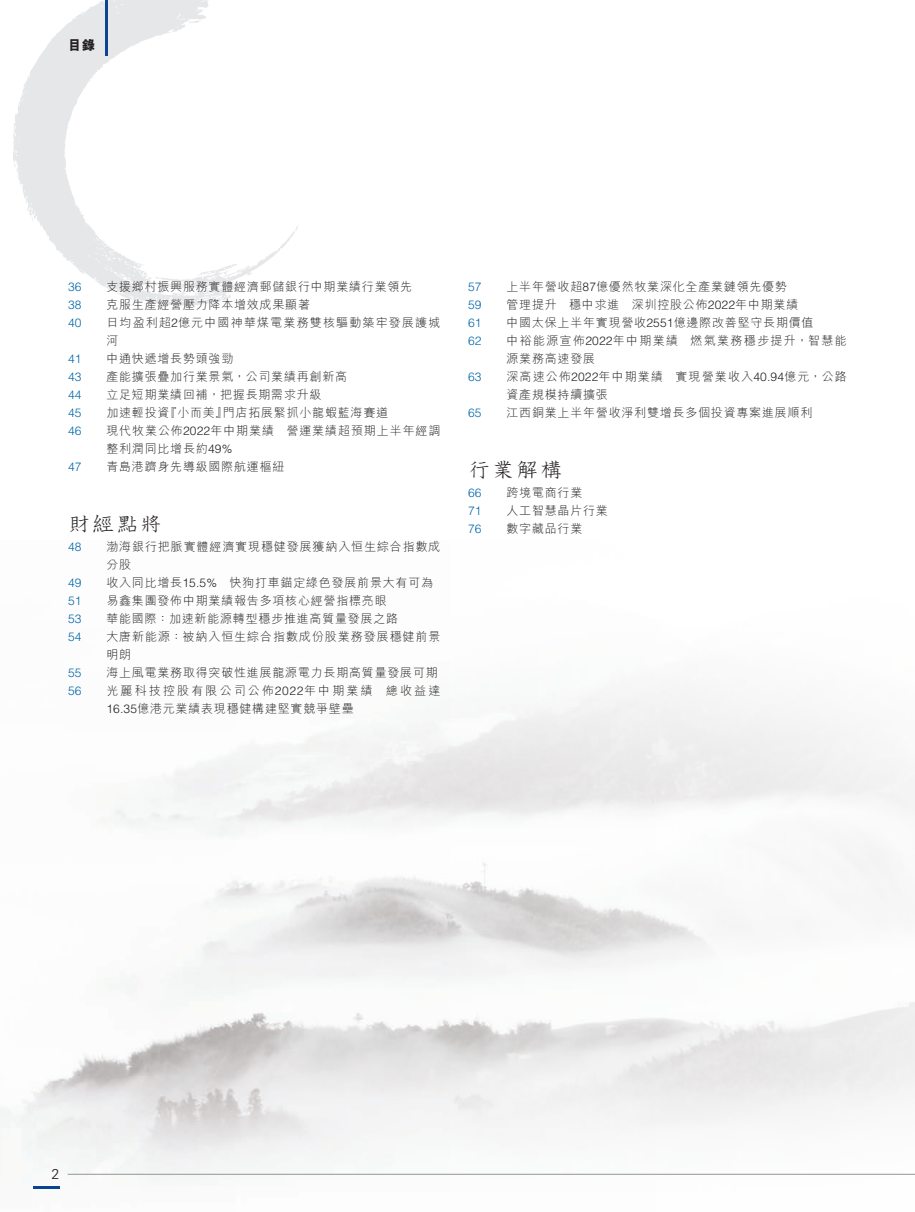
<style>
.page{position:relative;width:915px;height:1212px;background:#fff}
.page>*{position:absolute;margin:0;border:0;box-sizing:border-box;transform-origin:0 0}
.t1{font:300 22.5px "MHG Kyokashotai THK";letter-spacing:.065em;color:#231f20}
.t2{font:300 14.25px "Univers LT Std";color:#231f20}
.t3{font:800 13.5px "M Hei HK";color:#231f20}
.t4{font:300 12px/18px "M Hei HK";letter-spacing:.065em;color:#231f20}
.t5{font:300 12px/18px "M Hei HK";letter-spacing:.095em;color:#231f20}
.t6{font:300 12px "Helvetica LT Std";letter-spacing:.015em;color:#0067aa}
.t7{font:300 12px/18px "M Hei HK";letter-spacing:.18em;color:#231f20}
.t8{font:300 12px/18px "M Hei HK";letter-spacing:.11em;color:#231f20}
.s1{font-family:"Helvetica LT Std"}
</style>
<div class="page">
<img style="left:0;top:688px;width:914px;height:501px">
<svg style="left:13px;top:0;width:286px;height:306px"></svg>
<hr style="left:68px;top:1174px;width:846px;height:1px;background:#939598">
<hr style="left:106px;top:0;width:2px;height:56px;background:#0a4493">
<hr style="left:33px;top:1186px;width:27px;height:2px;background:#0a4493">
<p class="t3" style="left:68px;top:38px;width:29px">目錄</p>
<p class="t6" style="left:68px;top:280px;width:15px">36</p>
<p class="t4" style="left:106px;top:278px;width:307px">支援鄉村振興服務實體經濟郵儲銀行中期業績行業領先</p>
<p class="t6" style="left:68px;top:298px;width:15px">38</p>
<p class="t4" style="left:106px;top:296px;width:205px">克服生產經營壓力降本增效成果顯著</p>
<p class="t6" style="left:68px;top:316px;width:15px">40</p>
<p class="t5" style="left:106px;top:314px;width:335px">日均盈利超<span class="s1">2</span>億元中國神華煤電業務雙核驅動築牢發展護城河</p>
<p class="t6" style="left:68px;top:352px;width:15px">41</p>
<p class="t4" style="left:106px;top:350px;width:128px">中通快遞增長勢頭強勁</p>
<p class="t6" style="left:68px;top:370px;width:15px">43</p>
<p class="t4" style="left:106px;top:368px;width:242px">產能擴張疊加行業景氣，公司業績再創新高</p>
<p class="t6" style="left:68px;top:388px;width:15px">44</p>
<p class="t4" style="left:106px;top:386px;width:217px">立足短期業績回補，把握長期需求升級</p>
<p class="t6" style="left:68px;top:406px;width:15px">45</p>
<p class="t4" style="left:106px;top:404px;width:283px">加速輕投資『小而美』門店拓展緊抓小龍蝦藍海賽道</p>
<p class="t6" style="left:68px;top:424px;width:15px">46</p>
<p class="t4" style="left:106px;top:422px;width:335px">現代牧業公佈<span class="s1">2022</span>年中期業績 營運業績超預期上半年經調整利潤同比增長約<span class="s1">49%</span></p>
<p class="t6" style="left:68px;top:460px;width:15px">47</p>
<p class="t4" style="left:106px;top:458px;width:179px">青島港躋身先導級國際航運樞紐</p>
<h1 class="t1" style="left:68px;top:512px;width:96px">財經點將</h1>
<p class="t6" style="left:68px;top:539px;width:15px">48</p>
<p class="t4" style="left:106px;top:538px;width:335px">渤海銀行把脈實體經濟實現穩健發展獲納入恒生綜合指數成分股</p>
<p class="t6" style="left:68px;top:575px;width:15px">49</p>
<p class="t4" style="left:106px;top:574px;width:328px">收入同比增長<span class="s1">15.5%</span> 快狗打車錨定綠色發展前景大有可為</p>
<p class="t6" style="left:68px;top:593px;width:15px">51</p>
<p class="t4" style="left:106px;top:592px;width:282px">易鑫集團發佈中期業績報告多項核心經營指標亮眼</p>
<p class="t6" style="left:68px;top:611px;width:15px">53</p>
<p class="t4" style="left:106px;top:610px;width:293px">華能國際：加速新能源轉型穩步推進高質量發展之路</p>
<p class="t6" style="left:68px;top:629px;width:15px">54</p>
<p class="t4" style="left:106px;top:628px;width:335px">大唐新能源：被納入恒生綜合指數成份股業務發展穩健前景明朗</p>
<p class="t6" style="left:68px;top:665px;width:15px">55</p>
<p class="t4" style="left:106px;top:664px;width:333px">海上風電業務取得突破性進展龍源電力長期高質量發展可期</p>
<p class="t6" style="left:68px;top:683px;width:15px">56</p>
<p class="t7" style="left:106px;top:682px;width:335px">光麗科技控股有限公司公佈<span class="s1">2022</span>年中期業績 總收益達<br><span class="s1">16.35</span>億港元業績表現穩健構建堅實競爭壁壘</p>
<p class="t6" style="left:468px;top:280px;width:15px">57</p>
<p class="t4" style="left:506px;top:278px;width:282px">上半年營收超<span class="s1">87</span>億優然牧業深化全產業鏈領先優勢</p>
<p class="t6" style="left:468px;top:298px;width:15px">59</p>
<p class="t4" style="left:506px;top:296px;width:293px">管理提升 穩中求進 深圳控股公佈<span class="s1">2022</span>年中期業績</p>
<p class="t6" style="left:468px;top:316px;width:15px">61</p>
<p class="t4" style="left:506px;top:314px;width:308px">中國太保上半年實現營收<span class="s1">2551</span>億邊際改善堅守長期價值</p>
<p class="t6" style="left:468px;top:334px;width:15px">62</p>
<p class="t8" style="left:506px;top:332px;width:342px">中裕能源宣佈<span class="s1">2022</span>年中期業績 燃氣業務穩步提升，智慧能源業務高速發展</p>
<p class="t6" style="left:468px;top:370px;width:15px">63</p>
<p class="t5" style="left:506px;top:368px;width:342px">深高速公佈<span class="s1">2022</span>年中期業績 實現營業收入<span class="s1">40.94</span>億元，公路資產規模持續擴張</p>
<p class="t6" style="left:468px;top:406px;width:15px">65</p>
<p class="t4" style="left:506px;top:404px;width:307px">江西銅業上半年營收淨利雙增長多個投資專案進展順利</p>
<h1 class="t1" style="left:468px;top:458px;width:96px">行業解構</h1>
<p class="t6" style="left:468px;top:485px;width:15px">66</p>
<p class="t4" style="left:506px;top:484px;width:77px">跨境電商行業</p>
<p class="t6" style="left:468px;top:503px;width:15px">71</p>
<p class="t4" style="left:506px;top:502px;width:103px">人工智慧晶片行業</p>
<p class="t6" style="left:468px;top:521px;width:15px">76</p>
<p class="t4" style="left:506px;top:520px;width:77px">數字藏品行業</p>
<p class="t2" style="left:52px;top:1165px;width:9px">2</p>
</div>
